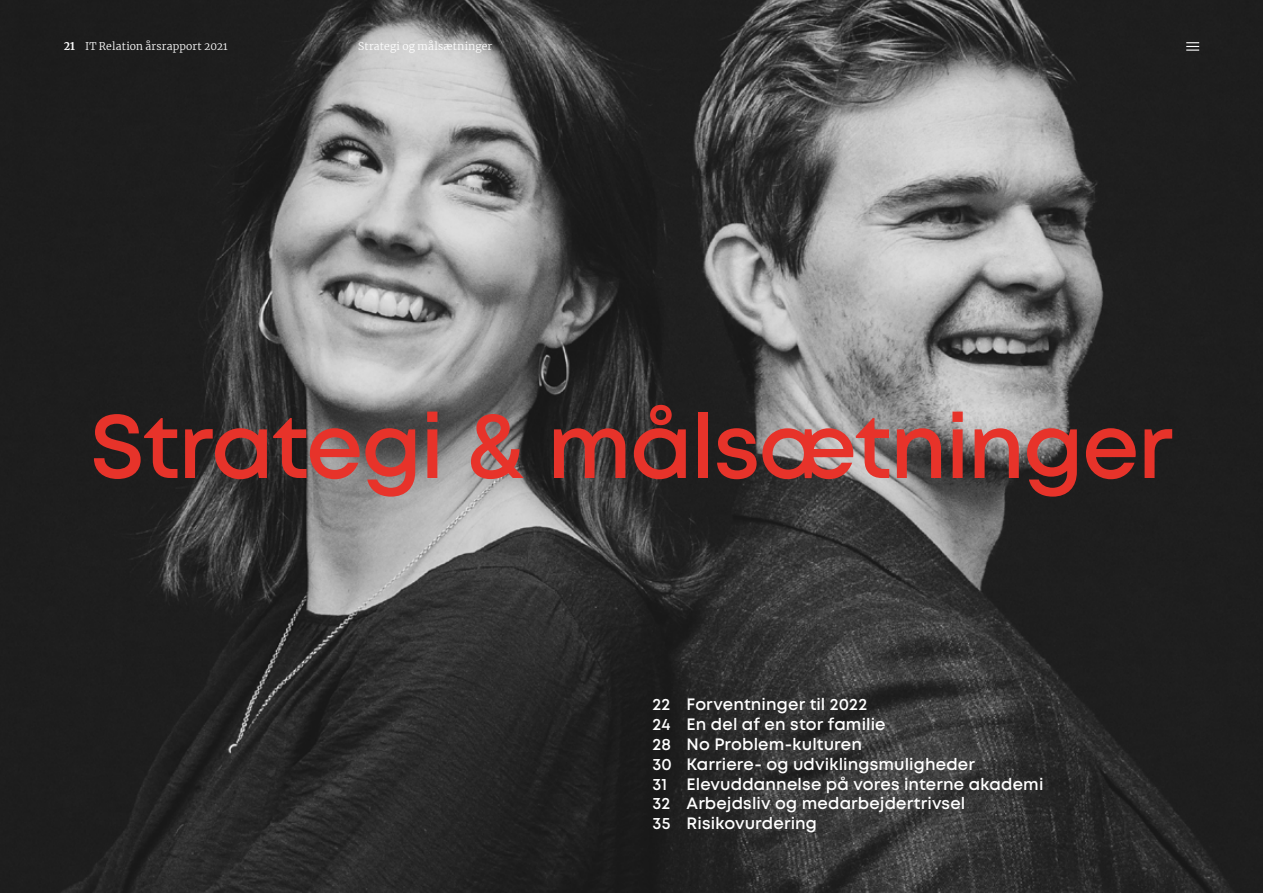
<style>
.page{position:relative;width:1263px;height:893px;background:#fff}
.page>*{position:absolute;margin:0;border:0;box-sizing:border-box;transform-origin:0 0}
.t1{font:600 90px "Mont";letter-spacing:-.02em;color:#e7332a}
.t2{font:600 16.5px/19.8px "Mont";letter-spacing:.01em;color:#fff}
.t3{font:300 10.5px "Merriweather";letter-spacing:.015em;color:#fff}
.s1{font-weight:700}
</style>
<div class="page">
<img style="left:0;top:0;width:1263px;height:893px">
<svg style="left:1186px;top:42px;width:13px;height:9px"></svg>
<p class="t3" style="left:64px;top:39px;width:165px"><span class="s1">21</span> IT Relation årsrapport 2021</p>
<p class="t3" style="left:358px;top:39px;width:136px">Strategi og målsætninger</p>
<h1 class="t1" style="left:90px;top:388px;width:1084px">Strategi &amp; målsætninger</h1>
<p class="t2" style="left:652px;top:695px;width:392px">22 Forventninger til 2022<br>24 En del af en stor familie<br>28 No Problem-kulturen<br>30 Karriere- og udviklingsmuligheder<br>31 Elevuddannelse på vores interne akademi<br>32 Arbejdsliv og medarbejdertrivsel<br>35 Risikovurdering</p>
</div>
